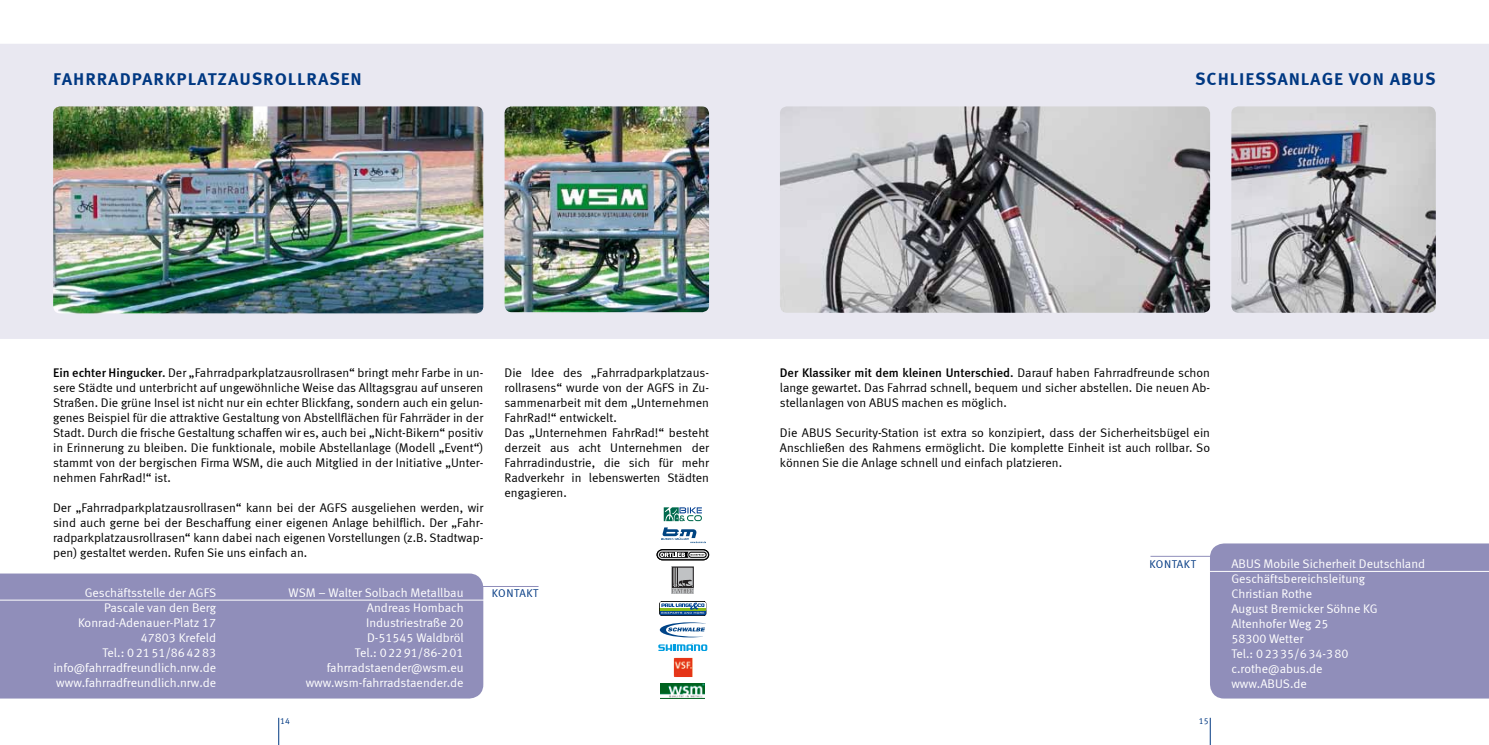
<style>
.page{position:relative;width:1489px;height:745px;background:#fff}
.page>*{position:absolute;margin:0;border:0;box-sizing:border-box;transform-origin:0 0}
.t1{font:700 17.5px "Meta Correspondence";letter-spacing:.05em;color:#003882}
.t2{font:12.5px/15px "Meta Correspondence";color:#000;text-align:justify}
.t3{font:12.5px/15px "Meta Correspondence";color:#fff;text-align:right}
.t4{font:500 12.5px "Meta";color:#000}
.t5{font:11.25px "Meta Correspondence";letter-spacing:.03em;color:#003882}
.t6{font:8.75px "Meta Correspondence";color:#003882}
.s1{font-family:"Meta";font-weight:500}
.s2{font-family:"Meta Correspondence";font-weight:400}
</style>
<div class="page">
<div style="left:0;top:44px;width:1488px;height:294px;background:#e9e8f1"></div>
<div style="left:0;top:573px;width:483px;height:125px;background:#908eba"></div>
<div style="left:1209px;top:543px;width:279px;height:155px;background:#908eba"></div>
<hr style="left:1150px;top:555px;width:73px;height:1px;background:#908eba">
<hr style="left:1206px;top:570px;width:282px;height:1px;background:#fff">
<hr style="left:480px;top:585px;width:58px;height:1px;background:#908eba">
<hr style="left:0;top:599px;width:497px;height:1px;background:#fff">
<img style="left:53px;top:106px;width:430px;height:207px">
<img style="left:504px;top:106px;width:205px;height:206px">
<img style="left:780px;top:106px;width:429px;height:206px">
<img style="left:1231px;top:106px;width:204px;height:206px">
<svg style="left:278px;top:717px;width:1px;height:27px"></svg>
<svg style="left:1209px;top:717px;width:1px;height:27px"></svg>
<svg style="left:658px;top:644px;width:49px;height:6px"></svg>
<img style="left:660px;top:683px;width:45px;height:15px">
<img style="left:673px;top:657px;width:19px;height:19px">
<svg style="left:659px;top:601px;width:47px;height:14px"></svg>
<svg style="left:659px;top:622px;width:47px;height:15px"></svg>
<svg style="left:656px;top:549px;width:53px;height:11px"></svg>
<svg style="left:671px;top:566px;width:23px;height:28px"></svg>
<svg style="left:672px;top:568px;width:21px;height:25px"></svg>
<div style="left:672px;top:566px;width:21px;height:21px;border:1px solid #221f20"></div>
<svg style="left:663px;top:507px;width:39px;height:14px"></svg>
<svg style="left:661px;top:527px;width:45px;height:16px"></svg>
<h1 class="t1" style="left:53px;top:68px;width:22px">FAHRRAD</h1>
<h1 class="t1" style="left:132px;top:68px;width:109px">PAR KPLATZAUS</h1>
<h1 class="t1" style="left:263px;top:68px;width:36px">ROLLRAS</h1>
<h1 class="t1" style="left:341px;top:68px;width:20px">EN</h1>
<h1 class="t1" style="left:1194px;top:68px;width:11px">SCHLI</h1>
<h1 class="t1" style="left:1245px;top:68px;width:22px">ESSANLA</h1>
<h1 class="t1" style="left:1321px;top:68px;width:81px">GE VON ABUS</h1>
<p class="t2" style="left:53px;top:365px;width:432px"><span class="s1">Ein echter Hingucker.</span> Der „Fahrradparkplatzausrollrasen“ bringt mehr Farbe in un&shy;sere Städte und unterbricht auf ungewöhnliche Weise das Alltagsgrau auf unseren Straßen. Die grüne Insel ist nicht nur ein echter Blickfang, sondern auch ein gelun&shy;genes Beispiel für die attraktive Gestaltung von Abstellflächen für Fahrräder in der Stadt. Durch die frische Gestaltung schaffen wir es, auch bei „Nicht-Bikern“ positiv in Erinnerung zu bleiben. Die funktionale, mobile Abstellanlage (Modell „Event“) stammt von der bergischen Firma WSM, die auch Mitglied in der Initiative „U nter&shy;nehmen FahrRad!“ ist.</p>
<p class="t2" style="left:53px;top:500px;width:431px">Der „Fahrradparkplatzausrollrasen“ kann bei der AGFS ausgeliehen werden, wir sind auch gerne bei der Beschaffung einer eigenen Anlage behilflich. Der „Fahr&shy;radparkplatzausrollrasen“ kann dabei nach eigenen Vorstellungen (z.B. Stadtwap&shy;pen) gestaltet werden. Rufen Sie uns einfach an.</p>
<p class="t2" style="left:504px;top:365px;width:206px;text-align:left">Die Idee des „Fahrradparkplatzaus&shy;rollrasens“ wurde von der AGFS in Zu&shy;sammenarbeit mit dem „U nternehmen<br>FahrRad!“ entwickelt.<br>Das „Unternehmen FahrRad!“ besteht derzeit aus acht U nternehmen der<br>Fahrradindustrie, die sich für mehr<br>Radverkehr in lebenswerten Städten engagieren.</p>
<p class="t4" style="left:780px;top:365px;width:431px">Der Klassiker mit dem kleinen Unterschied. <span class="s2">Darauf haben Fahrradfreunde schon</span></p>
<p class="t2" style="left:780px;top:380px;width:431px">lange gewartet. Das Fahrrad schnell, bequem und sicher abstellen. Die neuen Ab&shy;stellanlagen von ABUS machen es möglich.</p>
<p class="t2" style="left:780px;top:425px;width:431px">Die ABUS Security-Station ist extra so konzipiert, dass der Sicherheitsbügel ein Anschließen des Rahmens ermöglicht. Die komplette Einheit ist auch rollbar. So können Sie die Anlage schnell und einfach platzieren.</p>
<p class="t5" style="left:1149px;top:557px;width:48px">kontakt</p>
<p class="t3" style="left:53px;top:584px;width:164px">Geschäftsstelle der AGFS<br>Pascale van den Berg<br>Konrad-Adenauer-Platz 17<br>47803 Krefeld<br>Tel.: 02151/864283 info@fahrradfreundlich.nrw.de www.fahrradfreundlich.nrw.de</p>
<p class="t3" style="left:288px;top:584px;width:177px">WSM – Walter Solbach Metallbau<br>Andreas H ombach<br>Industriestraße 20<br>D-51545 Waldbröl<br>Tel.: 02291/86-201 fahrradstaender@wsm.eu www.wsm-fahrradstaender.de</p>
<p class="t6" style="left:280px;top:715px;width:11px">14</p>
<p class="t6" style="left:1198px;top:715px;width:11px">15</p>
<p class="t5" style="left:492px;top:586px;width:48px">kontakt</p>
<p class="t3" style="left:1231px;top:555px;width:195px;text-align:left">ABUS Mobile Sicherheit Deutschland<br>Geschäftsbereichsleitung<br>Christian Rothe<br>August Bremicker Söhne KG<br>Altenhofer Weg 25<br>58300 Wetter<br>Tel.: 02335/634-380 c.rothe@abus.de<br>www.ABUS.de</p>
</div>
